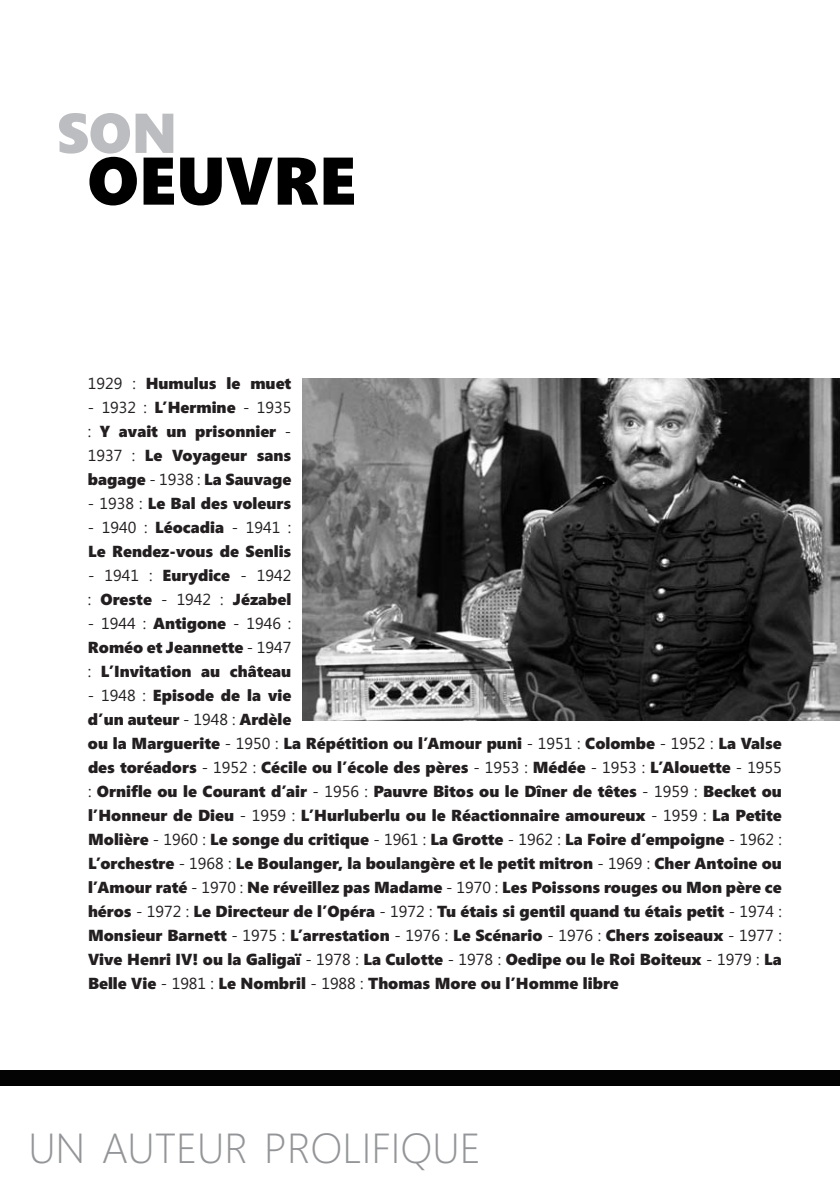
<style>
.page{position:relative;width:840px;height:1191px;background:#fff}
.page>*{position:absolute;margin:0;border:0;box-sizing:border-box;transform-origin:0 0}
.t1{font:900 67.2px "Segoe";color:#000}
.t2{font:900 56px "Segoe";color:#bcbdc0}
.t3{font:300 42px "Segoe";color:#939598}
.t4{font:900 16px/24px "Segoe";color:#231f20}
.s1{font-weight:400}
</style>
<div class="page">
<div style="left:0;top:1071px;width:839px;height:11px;background:#040404"></div>
<div style="left:0;top:1080px;width:839px;height:6px;background:#000"></div>
<img style="left:302px;top:379px;width:537px;height:341px">
<h2 class="t2" style="left:57px;top:93px;width:122px">SON</h2>
<h1 class="t1" style="left:87px;top:133px;width:270px">OEUVRE</h1>
<p class="t4" style="left:88px;top:370px;width:205px"><span class="s1">1929 :</span> Humulus le muet</p>
<p class="t4" style="left:88px;top:394px;width:205px;text-align:justify"><span class="s1">- 1932 :</span> L’Hermine <span class="s1">- 1935 :</span> Y avait un prisonnier <span class="s1">- 1937 :</span> Le Voyageur sans bagage <span class="s1">- 1938 :</span> La Sauvage</p>
<p class="t4" style="left:88px;top:490px;width:205px"><span class="s1">- 1938 :</span> Le Bal des voleurs</p>
<p class="t4" style="left:88px;top:514px;width:205px"><span class="s1">- 1940 :</span> Léocadia <span class="s1">- 1941 :<br></span>Le Rendez-vous de Senlis</p>
<p class="t4" style="left:88px;top:562px;width:205px"><span class="s1">- 1941 :</span> Eurydice <span class="s1">- 1942 :</span> Oreste <span class="s1">- 1942 :</span> Jézabel</p>
<p class="t4" style="left:88px;top:610px;width:205px;text-align:justify"><span class="s1">- 1944 :</span> Antigone <span class="s1">- 1946 :<br></span>Roméo et Jeannette <span class="s1">- 1947 :</span> L’Invitation au château</p>
<p class="t4" style="left:88px;top:682px;width:695px"><span class="s1">- 1948 :</span> Episode de la vie<br>d’un auteur <span class="s1">- 1948 :</span> Ardèle<br>ou la Marguerite <span class="s1">- 1950 :</span> La Répétition ou l’Amour puni <span class="s1">- 1951 :</span> Colombe <span class="s1">- 1952 :</span> La Valse des toréadors <span class="s1">- 1952 :</span> Cécile ou l’école des pères <span class="s1">- 1953 :</span> Médée <span class="s1">- 1953 :</span> L’Alouette <span class="s1">- 1955 :</span> Ornifle ou le Courant d’air <span class="s1">- 1956 :</span> Pauvre Bitos ou le Dîner de têtes <span class="s1">- 1959 :</span> Becket ou l’Honneur de Dieu <span class="s1">- 1959 :</span> L’Hurluberlu ou le Réactionnaire amoureux <span class="s1">- 1959 :</span> La Petite Molière <span class="s1">- 1960 :</span> Le songe du critique <span class="s1">- 1961 :</span> La Grotte <span class="s1">- 1962 :</span> La Foire d’empoigne <span class="s1">- 1962 :<br></span>L’orchestre <span class="s1">- 1968 :</span> Le Boulanger, la boulangère et le petit mitron <span class="s1">- 1969 :</span> Cher Antoine ou l’Amour raté <span class="s1">- 1970 :</span> Ne réveillez pas Madame <span class="s1">- 1970 :</span> Les Poissons rouges ou Mon père ce héros <span class="s1">- 1972 :</span> Le Directeur de l’Opéra <span class="s1">- 1972 :</span> Tu étais si gentil quand tu étais petit <span class="s1">- 1974 :<br></span>Monsieur Barnett <span class="s1">- 1975 :</span> L’arrestation <span class="s1">- 1976 :</span> Le Scénario <span class="s1">- 1976 :</span> Chers zoiseaux <span class="s1">- 1977 :<br></span>Vive Henri IV! ou la Galigaï <span class="s1">- 1978 :</span> La Culotte <span class="s1">- 1978 :</span> Oedipe ou le Roi Boiteux <span class="s1">- 1979 :</span> La Belle Vie <span class="s1">- 1981 :</span> Le Nombril <span class="s1">- 1988 :</span> Thomas More ou l’Homme libre</p>
<h3 class="t3" style="left:28px;top:1119px;width:453px">UN AUTEUR PROLIFIQUE</h3>
</div>
